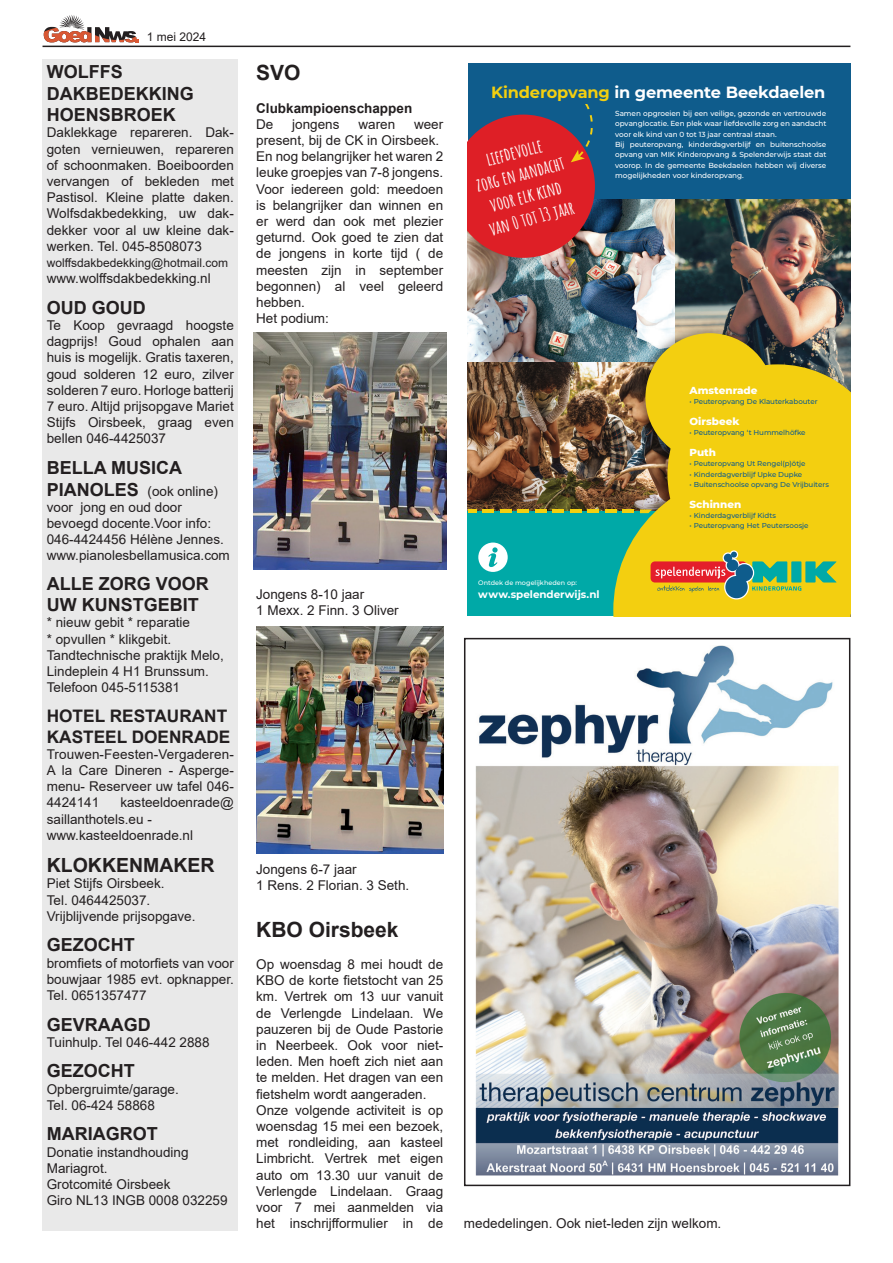
<style>
.page{position:relative;width:893px;height:1263px;background:#fff}
.page>*{position:absolute;margin:0;border:0;box-sizing:border-box;transform-origin:0 0}
.t1{font:700 21px "Arial";color:#231f20}
.t2{font:700 19.5px "Arial";color:#231f20}
.t3{font:700 18.15px/22.6px "Amatic SC";color:#fff;text-align:center}
.t4{font:700 18px/21.6px "Arial";color:#231f20}
.t5{font:700 17.25px/20.7px "Arial";color:#231f20}
.t6{font:700 16.2px "Montserrat";letter-spacing:-.01em;color:#fff}
.t7{font:13.5px/16.2px "Arial";color:#231f20}
.t8{font:700 13.5px "Arial";color:#231f20}
.t9{font:12px "Arial";color:#231f20}
.t10{font:800 10.35px "Montserrat";color:#fff}
.t11{font:700 10.35px "Montserrat";color:#fff}
.t12{font:500 7.35px/10.4px "Montserrat";letter-spacing:-.01em;color:#fff}
.t13{font:500 7.2px "Montserrat";letter-spacing:-.005em;color:#0f5c8c}
.t14{font:500 6.45px "Montserrat";color:#fff}
.s1{font-weight:700;font-size:18px}
.s2{color:#f3cf10}
</style>
<div class="page">
<hr style="left:43px;top:46px;width:807px;height:1px;background:#231f20">
<svg style="left:44px;top:15px;width:95px;height:27px"></svg>
<div style="left:43px;top:60px;width:195px;height:1171px;background:#e9e9e9"></div>
<img style="left:475px;top:646px;width:364px;height:530px">
<div style="left:464px;top:638px;width:386px;height:548px;border:2px solid #231f20"></div>
<img style="left:675px;top:199px;width:175px;height:125px">
<img style="left:468px;top:199px;width:207px;height:312px">
<div style="left:636px;top:324px;width:214px;height:202px;background:#040302;opacity:.35"></div>
<div style="left:468px;top:511px;width:192px;height:105px;background:#00a9a7"></div>
<div style="left:468px;top:64px;width:382px;height:135px;background:#0f5c8c"></div>
<hr style="left:483px;top:509px;width:11px;height:4px;background:#f3cf10">
<svg style="left:468px;top:509px;width:8px;height:4px"></svg>
<hr style="left:500px;top:509px;width:11px;height:4px;background:#f3cf10">
<hr style="left:518px;top:509px;width:11px;height:4px;background:#f3cf10">
<hr style="left:535px;top:509px;width:11px;height:4px;background:#f3cf10">
<hr style="left:553px;top:509px;width:11px;height:4px;background:#f3cf10">
<hr style="left:570px;top:509px;width:11px;height:4px;background:#f3cf10">
<hr style="left:588px;top:509px;width:11px;height:4px;background:#f3cf10">
<hr style="left:605px;top:509px;width:11px;height:4px;background:#f3cf10">
<svg style="left:585px;top:104px;width:4px;height:5px"></svg>
<svg style="left:468px;top:115px;width:127px;height:143px;background:#c52c34"></svg>
<svg style="left:478px;top:542px;width:30px;height:30px"></svg>
<img style="left:613px;top:334px;width:238px;height:283px">
<img style="left:253px;top:333px;width:193px;height:237px">
<img style="left:256px;top:626px;width:187px;height:227px">
<p class="t9" style="left:147px;top:29px;width:61px">1 mei 2024</p>
<h3 class="t4" style="left:47px;top:61px;width:148px">WOLFFS<br>DAKBEDEKKING<br>HOENSBROEK</h3>
<p class="t7" style="left:47px;top:124px;width:189px;text-align:justify">Daklekkage repareren. Dak&shy;goten vernieuwen, repareren of schoonmaken. Boeiboorden vervangen of bekleden met Pastisol. Kleine platte daken.<br>Wolfsdakbedekking, uw dak&shy;dekker voor al uw kleine dak&shy;werken. Tel. 045-8508073</p>
<p class="t9" style="left:47px;top:255px;width:183px">wolffsdakbedekking@hotmail.com</p>
<p class="t7" style="left:47px;top:270px;width:166px">www.wolffsdakbedekking.nl</p>
<h3 class="t4" style="left:47px;top:297px;width:100px">OUD GOUD</h3>
<p class="t7" style="left:47px;top:317px;width:189px;text-align:justify">Te Koop gevraagd hoogste dagprijs! Goud ophalen aan huis is mogelijk. Gratis taxeren, goud solderen 12 euro, zilver solderen 7 euro. Horloge batterij 7 euro. Altijd prijsopgave Mariet Stijfs Oirsbeek, graag even bellen 046-4425037</p>
<h3 class="t4" style="left:47px;top:457px;width:137px">BELLA MUSICA</h3>
<p class="t7" style="left:47px;top:483px;width:185px"><span class="s1">PIANOLES</span> (ook online) voor jong en oud door bevoegd docente.Voor info:<br>046-4424456 Hélène Jennes. www.pianolesbellamusica.com</p>
<h3 class="t4" style="left:47px;top:573px;width:164px">ALLE ZORG VOOR<br>UW KUNSTGEBIT</h3>
<p class="t7" style="left:47px;top:614px;width:179px">* nieuw gebit * reparatie<br>* opvullen * klikgebit.<br>Tandtechnische praktijk Melo,<br>Lindeplein 4 H1 Brunssum.<br>Telefoon 045-5115381</p>
<p class="t5" style="left:47px;top:706px;width:185px">HOTEL RESTAURANT<br>KASTEEL DOENRADE</p>
<p class="t7" style="left:47px;top:746px;width:189px;text-align:justify">Trouwen-Feesten-Vergaderen-A la Care Dineren - Asperge&shy;menu- Reserveer uw tafel 046- 4424141</p>
<p class="t7" style="left:47px;top:794px;width:189px;text-indent:74px">kasteeldoenrade@ saillanthotels.eu - www.kasteeldoenrade.nl</p>
<h2 class="t2" style="left:47px;top:852px;width:169px">KLOKKENMAKER</h2>
<p class="t7" style="left:47px;top:875px;width:150px">Piet Stijfs Oirsbeek.<br>Tel. 0464425037.<br>Vrijblijvende prijsopgave.</p>
<h3 class="t4" style="left:47px;top:934px;width:90px">GEZOCHT</h3>
<p class="t7" style="left:47px;top:955px;width:189px;text-align:justify">bromfiets of motorfiets van voor bouwjaar 1985 evt. opknapper.<br>Tel. 0651357477</p>
<h3 class="t4" style="left:47px;top:1014px;width:106px">GEVRAAGD</h3>
<p class="t7" style="left:47px;top:1034px;width:164px">Tuinhulp. Tel 046-442 2888</p>
<h3 class="t4" style="left:47px;top:1060px;width:90px">GEZOCHT</h3>
<p class="t7" style="left:47px;top:1081px;width:134px">Opbergruimte/garage.<br>Tel. 06-424 58868</p>
<h3 class="t4" style="left:47px;top:1123px;width:112px">MARIAGROT</h3>
<p class="t7" style="left:47px;top:1144px;width:182px">Donatie instandhouding<br>Mariagrot.<br>Grotcomité Oirsbeek<br>Giro NL13 INGB 0008 032259</p>
<h1 class="t1" style="left:256px;top:58px;width:46px">SVO</h1>
<p class="t8" style="left:256px;top:98px;width:158px">Clubkampioenschappen</p>
<p class="t7" style="left:256px;top:116px;width:19px">De</p>
<p class="t7" style="left:292px;top:116px;width:49px">jongens</p>
<p class="t7" style="left:358px;top:116px;width:38px">waren</p>
<p class="t7" style="left:256px;top:116px;width:189px;text-indent:158px">weer present, bij de CK in Oirsbeek.<br>En nog belangrijker het waren 2 leuke groepjes van 7-8 jongens.<br>Voor iedereen gold: meedoen is belangrijker dan winnen en er werd dan ook met plezier geturnd. Ook goed te zien dat de jongens in korte tijd ( de meesten zijn in september begonnen) al veel geleerd hebben.<br>Het podium:</p>
<p class="t7" style="left:256px;top:586px;width:144px">Jongens 8-10 jaar<br>1 Mexx. 2 Finn. 3 Oliver</p>
<p class="t6" style="left:491px;top:81px;width:336px"><span class="s2">Kinderopvang</span> in gemeente Beekdaelen</p>
<h3 class="t3" style="left:467px;top:152px;width:92px;rotate:-15deg">liefdevolle<br>zorg en aandacht voor elk kind van 0 tot 13 jaar</h3>
<p class="t12" style="left:615px;top:108px;width:213px">Samen opgroeien bij een veilige, gezonde en vertrouwde opvanglocatie. Een plek waar liefdevolle zorg en aandacht voor elk kind van 0 tot 13 jaar centraal staan.<br>Bij peuteropvang, kinderdagverblijf en buitenschoolse opvang van MIK Kinderopvang &amp; Spelenderwijs staat dat voorop. In de gemeente Beekdaelen hebben wij diverse mogelijkheden voor kinderopvang.</p>
<p class="t14" style="left:478px;top:578px;width:100px">Ontdek de mogelijkheden op:</p>
<p class="t11" style="left:478px;top:586px;width:123px">www.spelenderwijs.nl</p>
<p class="t10" style="left:689px;top:382px;width:69px">Amstenrade</p>
<p class="t13" style="left:689px;top:396px;width:130px">• Peuteropvang De Klauterkabouter</p>
<p class="t10" style="left:689px;top:413px;width:51px">Oirsbeek</p>
<p class="t13" style="left:689px;top:428px;width:118px">• Peuteropvang ‘t Hummelhöfke</p>
<p class="t10" style="left:689px;top:445px;width:28px">Puth</p>
<p class="t13" style="left:689px;top:459px;width:118px">• Peuteropvang Ut Rengel(p)ötje</p>
<p class="t13" style="left:689px;top:469px;width:114px">• Kinderdagverblijf Upke Dupke</p>
<p class="t13" style="left:689px;top:479px;width:141px">• Buitenschoolse opvang De Vrijbuiters</p>
<p class="t10" style="left:689px;top:496px;width:53px">Schinnen</p>
<p class="t13" style="left:689px;top:510px;width:88px">• Kinderdagverblijf Kidts</p>
<p class="t13" style="left:689px;top:521px;width:121px">• Peuteropvang Het Peutersoosje</p>
<p class="t7" style="left:256px;top:861px;width:155px">Jongens 6-7 jaar<br>1 Rens. 2 Florian. 3 Seth.</p>
<h1 class="t1" style="left:256px;top:914px;width:144px">KBO Oirsbeek</h1>
<p class="t7" style="left:256px;top:956px;width:189px">Op woensdag 8 mei houdt de<br>KBO de korte fietstocht van 25 km. Vertrek om 13 uur vanuit de Verlengde Lindelaan. We pauzeren bij de Oude Pastorie in Neerbeek. Ook voor niet&shy;leden. Men hoeft zich niet aan te melden. Het dragen van een fietshelm wordt aangeraden.<br>Onze volgende activiteit is op woensdag 15 mei een bezoek, met rondleiding, aan kasteel<br>Limbricht. Vertrek met eigen auto om 13.30 uur vanuit de<br>Verlengde Lindelaan. Graag voor 7 mei aanmelden via het inschrijfformulier in de</p>
<p class="t7" style="left:464px;top:1215px;width:259px">mededelingen. Ook niet-leden zijn welkom.</p>
</div>
